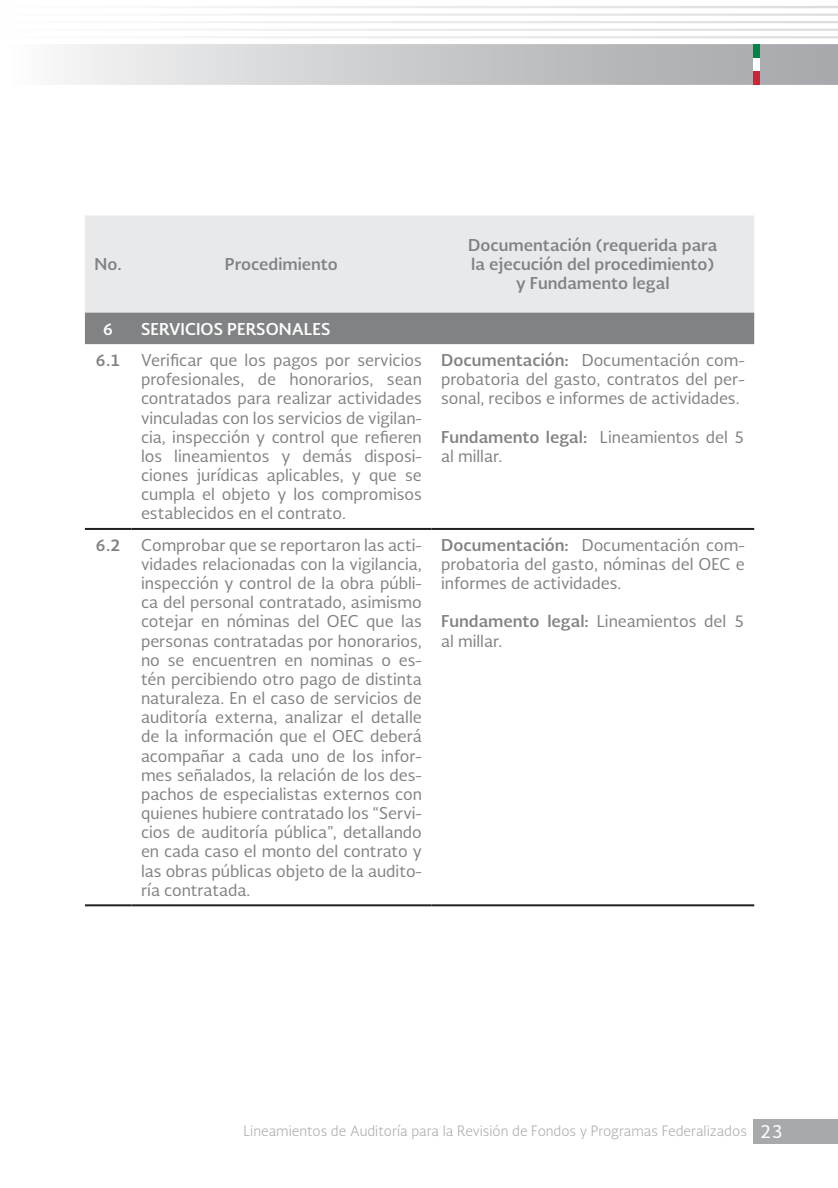
<style>
.page{position:relative;width:838px;height:1188px;background:#fff}
.page>*{position:absolute;margin:0;border:0;box-sizing:border-box;transform-origin:0 0}
.t1{font:15.9px/19.2px "Soberana Sans";color:#808284;text-align:justify}
.t2{font:700 15.9px/19.2px "Soberana Sans";color:#808284;text-align:center}
.t3{font:700 15.9px "Soberana Sans";color:#fff}
.t4{font:300 13.95px "Soberana Sans";color:#a7a9ab}
.s1{font-weight:700}
.s2{font-weight:400;font-size:18px;color:#fff}
</style>
<div class="page">
<img style="left:66px;top:45px;width:771px;height:40px">
<div style="left:752px;top:1119px;width:85px;height:25px;background:#a7a9ab"></div>
<div style="left:752px;top:45px;width:7px;height:13px;background:#008544"></div>
<div style="left:752px;top:58px;width:7px;height:13px;background:#fff"></div>
<div style="left:752px;top:71px;width:7px;height:14px;background:#cf2337"></div>
<div style="left:85px;top:216px;width:669px;height:97px;background:#e8e9ea"></div>
<div style="left:85px;top:313px;width:669px;height:31px;background:#808284"></div>
<hr style="left:85px;top:528px;width:46px;height:2px;background:#221f1f">
<hr style="left:131px;top:528px;width:300px;height:2px;background:#221f1f">
<hr style="left:431px;top:528px;width:323px;height:2px;background:#221f1f">
<hr style="left:85px;top:904px;width:46px;height:2px;background:#221f1f">
<hr style="left:131px;top:904px;width:300px;height:2px;background:#221f1f">
<hr style="left:431px;top:904px;width:323px;height:2px;background:#221f1f">
<p class="t2" style="left:95px;top:254px;width:29px">No.</p>
<p class="t2" style="left:225px;top:254px;width:114px">Procedimiento</p>
<p class="t2" style="left:468px;top:235px;width:251px">Documentación (requerida para la ejecución del procedimiento) y Fundamento legal</p>
<p class="t3" style="left:103px;top:319px;width:12px">6</p>
<p class="t3" style="left:141px;top:319px;width:191px">SERVICIOS PERSONALES</p>
<p class="t2" style="left:96px;top:350px;width:26px">6.1</p>
<p class="t1" style="left:141px;top:350px;width:282px">Verificar que los pagos por servicios profesionales, de honorarios, sean contratados para realizar actividades vinculadas con los servicios de vigilan&shy;cia, inspección y control que refieren los lineamientos y demás disposi&shy;ciones jurídicas aplicables, y que se cumpla el objeto y los compromisos establecidos en el contrato.</p>
<p class="t1" style="left:441px;top:350px;width:305px"><span class="s1">Documentación:</span> Documentación com&shy;probatoria del gasto, contratos del per&shy;sonal, recibos e informes de actividades.</p>
<p class="t1" style="left:441px;top:427px;width:305px"><span class="s1">Fundamento legal:</span> Lineamientos del 5 al millar.</p>
<p class="t2" style="left:96px;top:535px;width:26px">6.2</p>
<p class="t1" style="left:141px;top:535px;width:282px">Comprobar que se reportaron las acti&shy;vidades relacionadas con la vigilancia, inspección y control de la obra públi&shy;ca del personal contratado, asimismo cotejar en nóminas del OEC que las personas contratadas por honorarios, no se encuentren en nominas o es&shy;tén percibiendo otro pago de distinta naturaleza. En el caso de servicios de auditoría externa, analizar el detalle de la información que el OEC deberá acompañar a cada uno de los infor&shy;mes señalados, la relación de los des&shy;pachos de especialistas externos con quienes hubiere contratado los “Servi&shy;cios de auditoría pública”, detallando en cada caso el monto del contrato y las obras públicas objeto de la audito&shy;ría contratada.</p>
<p class="t1" style="left:441px;top:535px;width:305px"><span class="s1">Documentación:</span> Documentación com&shy;probatoria del gasto, nóminas del OEC e informes de actividades.</p>
<p class="t1" style="left:441px;top:612px;width:305px"><span class="s1">Fundamento legal:</span> Lineamientos del 5 al millar.</p>
<p class="t4" style="left:243px;top:1124px;width:541px">Lineamientos de Auditoría para la Revisión de Fondos y Programas Federalizados <span class="s2">23</span></p>
</div>
